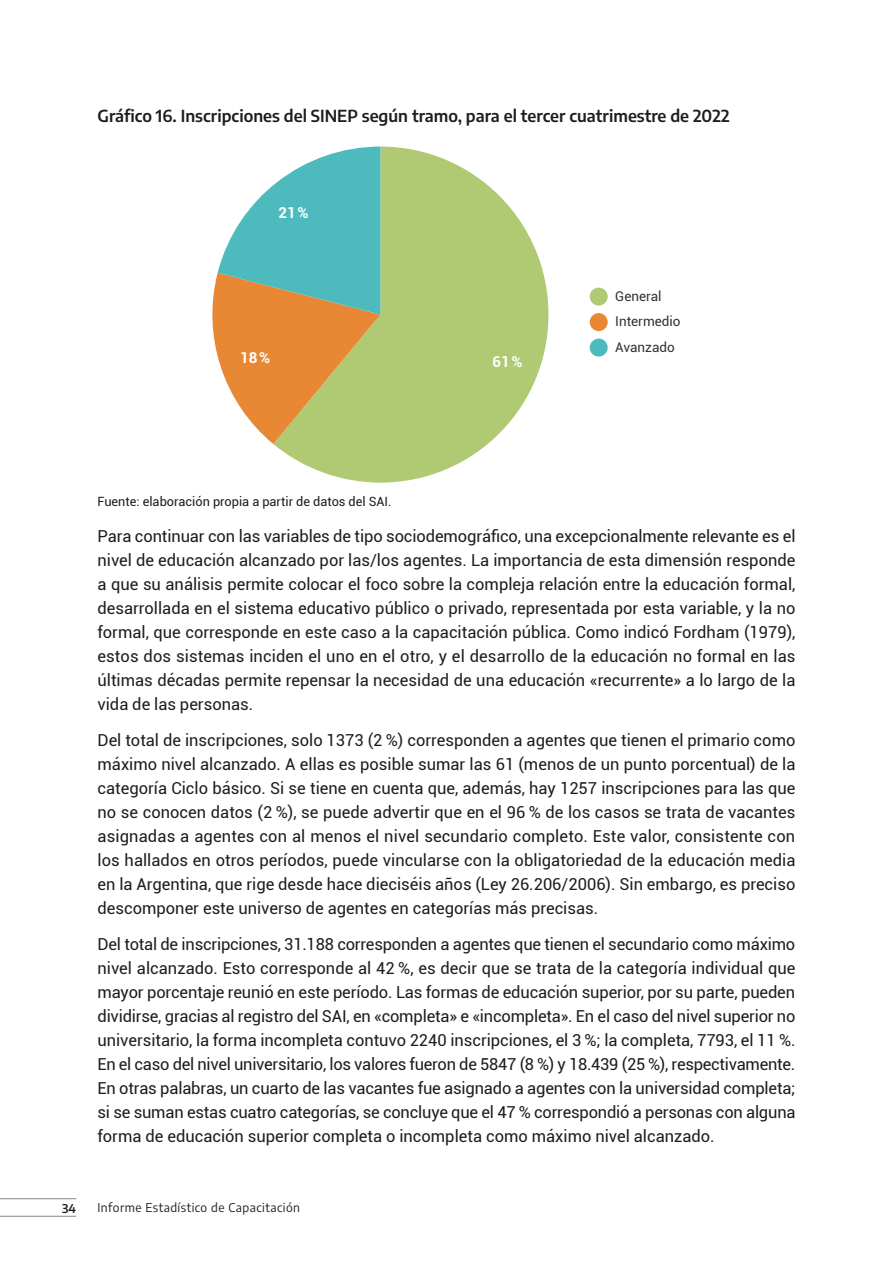
<style>
.page{position:relative;width:893px;height:1263px;background:#fff}
.page>*{position:absolute;margin:0;border:0;box-sizing:border-box;transform-origin:0 0}
.t1{font:16.5px/24px "Roboto";color:#1d1d1b;text-align:justify}
.Títulos_gráficos_y_t{font:600 16.5px "Encode Sans";color:#1d1d1b}
.t2{font:700 15px "Roboto";color:#fff}
.t3{font:13.5px/25.5px "Roboto";color:#333}
.Fuente{font:12.75px "Roboto";color:#1d1d1b}
.t4{font:12px "Encode Sans";letter-spacing:.04em;color:#1d1d1b}
.t5{font:600 12px "Encode Sans";color:#1d1d1b}
</style>
<div class="page">
<hr style="left:0;top:1198px;width:76px;height:1px;background:#878787">
<hr style="left:0;top:1216px;width:76px;height:1px;background:#878787">
<svg style="left:273px;top:147px;width:275px;height:336px;fill:#afca72"></svg>
<svg style="left:212px;top:147px;width:168px;height:297px"></svg>
<div style="left:590px;top:288px;width:18px;height:18px;background:#afca72;border-radius:50%"></div>
<div style="left:590px;top:313px;width:18px;height:18px;background:#e88834;border-radius:50%"></div>
<div style="left:590px;top:339px;width:18px;height:18px;background:#4dbbbd;border-radius:50%"></div>
<p class="Títulos_gráficos_y_t" style="left:98px;top:104px;width:634px">Gráfico 16. Inscripciones del SINEP según tramo, para el tercer cuatrimestre de 2022</p>
<p class="t2" style="left:278px;top:202px;width:32px">21 %</p>
<p class="t2" style="left:240px;top:347px;width:32px">18 %</p>
<p class="t2" style="left:493px;top:351px;width:32px">61 %</p>
<p class="t3" style="left:615px;top:283px;width:67px">General<br>Intermedio<br>Avanzado</p>
<p class="Fuente" style="left:98px;top:492px;width:296px">Fuente: elaboración propia a partir de datos del SAI.</p>
<p class="t1" style="left:98px;top:523px;width:700px">Para continuar con las variables de tipo sociodemográfico, una excepcionalmente relevante es el nivel de educación alcanzado por las/los agentes. La importancia de esta dimensión responde a que su análisis permite colocar el foco sobre la compleja relación entre la educación formal, desarrollada en el sistema educativo público o privado, representada por esta variable, y la no formal, que corresponde en este caso a la capacitación pública. Como indicó Fordham (1979), estos dos sistemas inciden el uno en el otro, y el desarrollo de la educación no formal en las últimas décadas permite repensar la necesidad de una educación «recurrente» a lo largo de la vida de las personas.</p>
<p class="t1" style="left:98px;top:727px;width:699px">Del total de inscripciones, solo 1373 (2 %) corresponden a agentes que tienen el primario como máximo nivel alcanzado. A ellas es posible sumar las 61 (menos de un punto porcentual) de la categoría Ciclo básico. Si se tiene en cuenta que, además, hay 1257 inscripciones para las que no se conocen datos (2 %), se puede advertir que en el 96 % de los casos se trata de vacantes asignadas a agentes con al menos el nivel secundario completo. Este valor, consistente con los hallados en otros períodos, puede vincularse con la obligatoriedad de la educación media en la Argentina, que rige desde hace dieciséis años (Ley 26.206/2006). Sin embargo, es preciso descomponer este universo de agentes en categorías más precisas.</p>
<p class="t1" style="left:98px;top:931px;width:700px">Del total de inscripciones, 31.188 corresponden a agentes que tienen el secundario como máximo nivel alcanzado. Esto corresponde al 42 %, es decir que se trata de la categoría individual que mayor porcentaje reunió en este período. Las formas de educación superior, por su parte, pueden dividirse, gracias al registro del SAI, en «completa» e «incompleta». En el caso del nivel superior no universitario, la forma incompleta contuvo 2240 inscripciones, el 3 %; la completa, 7793, el 11 %.<br>En el caso del nivel universitario, los valores fueron de 5847 (8 %) y 18.439 (25 %), respectivamente.<br>En otras palabras, un cuarto de las vacantes fue asignado a agentes con la universidad completa; si se suman estas cuatro categorías, se concluye que el 47 % correspondió a personas con alguna forma de educación superior completa o incompleta como máximo nivel alcanzado.</p>
<p class="t5" style="left:62px;top:1200px;width:15px">34</p>
<p class="t4" style="left:98px;top:1199px;width:204px">Informe Estadístico de Capacitación</p>
</div>
